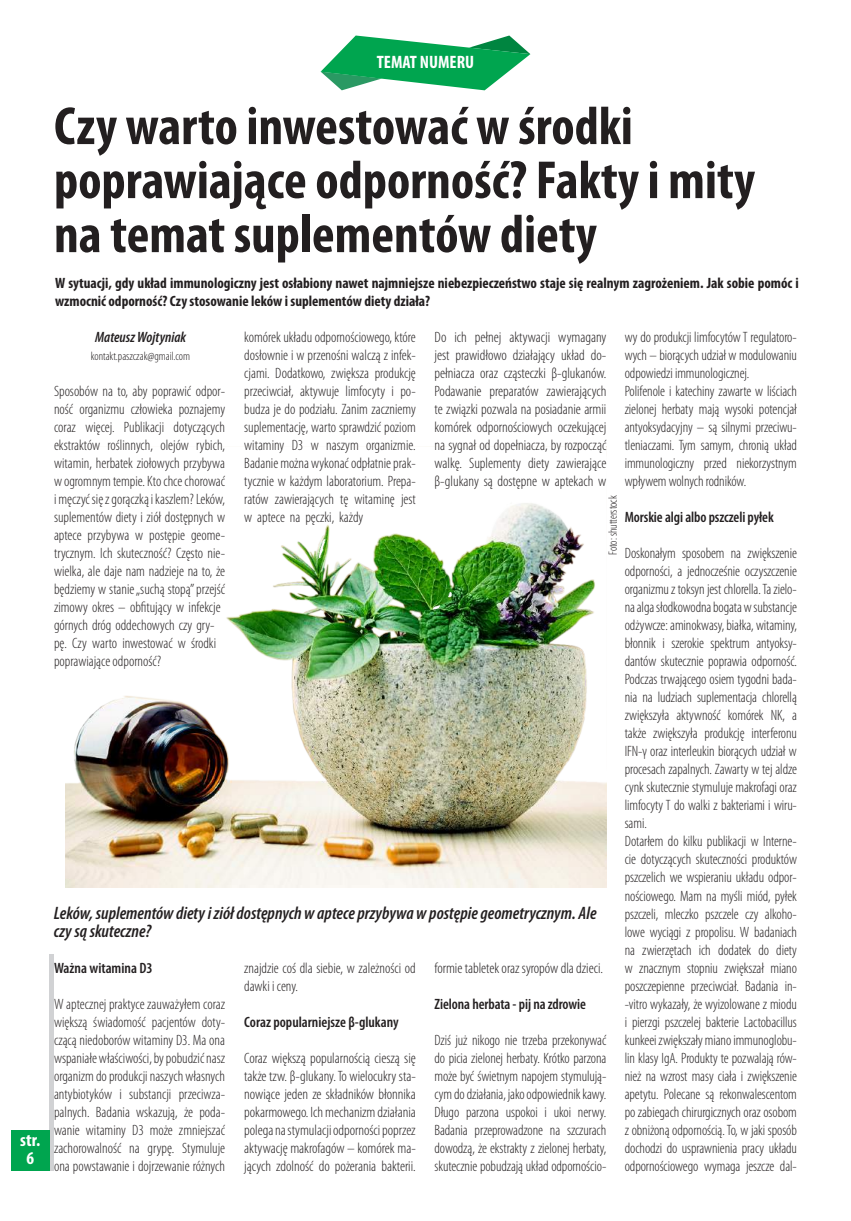
<style>
.page{position:relative;width:851px;height:1221px;background:#fff}
.page>*{position:absolute;margin:0;border:0;box-sizing:border-box;transform-origin:0 0}
.t1{font:700 condensed 54px/54px "Myriad Pro";color:#231f20}
.t2{font:italic 600 condensed 18px/18px "Myriad Pro";color:#231f20}
.t3{font:700 condensed 18px/18.8px "Myriad Pro";color:#fff;text-align:center}
.t4{font:300 condensed 15px/18px "Myriad Pro";letter-spacing:-.005em;color:#231f20;text-align:justify}
.t5{font:700 condensed 15px/18px "Myriad Pro";color:#231f20}
.t6{font:600 condensed 15px "Myriad Pro";letter-spacing:-.005em;color:#231f20}
.t7{font:italic 600 condensed 15px "Myriad Pro";color:#231f20}
.t8{font:300 condensed 12px "Myriad Pro";color:#231f20}
</style>
<div class="page">
<hr style="left:50px;top:954px;width:4px;height:216px;background:#d1d2d4">
<div style="left:11px;top:1129px;width:39px;height:41px;background:#00a54f"></div>
<svg style="left:320px;top:36px;width:210px;height:54px"></svg>
<img style="left:65px;top:446px;width:541px;height:441px">
<p class="t3" style="left:20px;top:1129px;width:22px">str.<br>6</p>
<p class="t3" style="left:377px;top:52px;width:99px">TEMAT NUMERU</p>
<h1 class="t1" style="left:54px;top:98px;width:702px">Czy warto inwestować w środki poprawiające odporność? Fakty i mity na temat suplementów diety</h1>
<p class="t5" style="left:55px;top:274px;width:745px">W sytuacji, gdy układ immunologiczny jest osłabiony nawet najmniejsze niebezpieczeństwo staje się realnym zagrożeniem. Jak sobie pomóc i wzmocnić odporność? Czy stosowanie leków i suplementów diety działa?</p>
<p class="t7" style="left:95px;top:328px;width:92px">Mateusz Wojtyniak</p>
<p class="t8" style="left:91px;top:349px;width:101px">kontakt.paszczak@gmail.com</p>
<p class="t4" style="left:624px;top:328px;width:174px;text-align:left">wy do produkcji limfocytów T regulatoro&shy;wych – biorących udział w modulowaniu odpowiedzi immunologicznej.<br>Polifenole i katechiny zawarte w liściach zielonej herbaty mają wysoki potencjał antyoksydacyjny – są silnymi przeciwu&shy;tleniaczami. Tym samym, chronią układ immunologiczny przed niekorzystnym wpływem wolnych rodników.</p>
<p class="t6" style="left:624px;top:508px;width:150px">Morskie algi albo pszczeli pyłek</p>
<p class="t4" style="left:624px;top:544px;width:174px;text-align:left">Doskonałym sposobem na zwiększenie odporności, a jednocześnie oczyszczenie organizmu z toksyn jest chlorella. Ta zielo&shy;na alga słodkowodna bogata w substancje odżywcze: aminokwasy, białka, witaminy, błonnik i szerokie spektrum antyoksy&shy;dantów skutecznie poprawia odporność.<br>Podczas trwającego osiem tygodni bada&shy;nia na ludziach suplementacja chlorellą zwiększyła aktywność komórek NK, a także zwiększyła produkcję interferonu IFN-γ oraz interleukin biorących udział w procesach zapalnych. Zawarty w tej aldze cynk skutecznie stymuluje makrofagi oraz limfocyty T do walki z bakteriami i wiru&shy;sami.<br>Dotarłem do kilku publikacji w Interne&shy;cie dotyczących skuteczności produktów pszczelich we wspieraniu układu odpor&shy;nościowego. Mam na myśli miód, pyłek pszczeli, mleczko pszczele czy alkoho&shy;lowe wyciągi z propolisu. W badaniach na zwierzętach ich dodatek do diety w znacznym stopniu zwiększał miano poszczepienne przeciwciał. Badania in--vitro wykazały, że wyizolowane z miodu i pierzgi pszczelej bakterie Lactobacillus kunkeei zwiększały miano immunoglobu&shy;lin klasy IgA. Produkty te pozwalają rów&shy;nież na wzrost masy ciała i zwiększenie apetytu. Polecane są rekonwalescentom po zabiegach chirurgicznych oraz osobom z obniżoną odpornością. To, w jaki sposób dochodzi do usprawnienia pracy układu odpornościowego wymaga jeszcze dal-</p>
<p class="t4" style="left:244px;top:328px;width:173px">komórek układu odpornościowego, które dosłownie i w przenośni walczą z infek&shy;cjami. Dodatkowo, zwiększa produkcję przeciwciał, aktywuje limfocyty i po&shy;budza je do podziału. Zanim zaczniemy suplementację, warto sprawdzić poziom witaminy D3 w naszym organizmie.<br>Badanie można wykonać odpłatnie prak&shy;tycznie w każdym laboratorium. Prepa&shy;ratów zawierających tę witaminę jest w aptece na pęczki, każdy</p>
<p class="t4" style="left:434px;top:328px;width:173px">Do ich pełnej aktywacji wymagany jest prawidłowo działający układ do&shy;pełniacza oraz cząsteczki β-glukanów.<br>Podawanie preparatów zawierających te związki pozwala na posiadanie armii komórek odpornościowych oczekującej na sygnał od dopełniacza, by rozpocząć walkę. Suplementy diety zawierające β-glukany są dostępne w aptekach w</p>
<p class="t4" style="left:54px;top:382px;width:173px;text-align:left">Sposobów na to, aby poprawić odpor&shy;ność organizmu człowieka poznajemy coraz więcej. Publikacji dotyczących ekstraktów roślinnych, olejów rybich, witamin, herbatek ziołowych przybywa w ogromnym tempie. Kto chce chorować i męczyć się z gorączką i kaszlem? Leków, suplementów diety i ziół dostępnych w aptece przybywa w postępie geome&shy;trycznym. Ich skuteczność? Często nie&shy;wielka, ale daje nam nadzieje na to, że będziemy w stanie „suchą stopą” przejść zimowy okres – obfitujący w infekcje górnych dróg oddechowych czy gry&shy;pę. Czy warto inwestować w środki poprawiające odporność?</p>
<p class="t8" style="left:605px;top:555px;width:61px;rotate:-90deg">Foto: shutterstock</p>
<p class="t2" style="left:54px;top:903px;width:544px">Leków, suplementów diety i ziół dostępnych w aptece przybywa w postępie geometrycznym. Ale czy są skuteczne?</p>
<p class="t4" style="left:434px;top:958px;width:170px">formie tabletek oraz syropów dla dzieci.</p>
<p class="t6" style="left:434px;top:994px;width:153px">Zielona herbata - pij na zdrowie</p>
<p class="t4" style="left:434px;top:1030px;width:173px">Dziś już nikogo nie trzeba przekonywać do picia zielonej herbaty. Krótko parzona może być świetnym napojem stymulują&shy;cym do działania, jako odpowiednik kawy.<br>Długo parzona uspokoi i ukoi nerwy.<br>Badania przeprowadzone na szczurach dowodzą, że ekstrakty z zielonej herbaty, skutecznie pobudzają układ odpornościo-</p>
<p class="t4" style="left:244px;top:958px;width:173px">znajdzie coś dla siebie, w zależności od dawki i ceny.</p>
<p class="t6" style="left:244px;top:1012px;width:156px">Coraz popularniejsze β-glukany</p>
<p class="t4" style="left:244px;top:1048px;width:173px">Coraz większą popularnością cieszą się także tzw. β-glukany. To wielocukry sta&shy;nowiące jeden ze składników błonnika pokarmowego. Ich mechanizm działania polega na stymulacji odporności poprzez aktywację makrofagów – komórek ma&shy;jących zdolność do pożerania bakterii.</p>
<p class="t6" style="left:54px;top:958px;width:100px">Ważna witamina D3</p>
<p class="t4" style="left:54px;top:994px;width:173px">W aptecznej praktyce zauważyłem coraz większą świadomość pacjentów doty&shy;czącą niedoborów witaminy D3. Ma ona wspaniałe właściwości, by pobudzić nasz organizm do produkcji naszych własnych antybiotyków i substancji przeciwza&shy;palnych. Badania wskazują, że poda&shy;wanie witaminy D3 może zmniejszać zachorowalność na grypę. Stymuluje ona powstawanie i dojrzewanie różnych</p>
</div>
